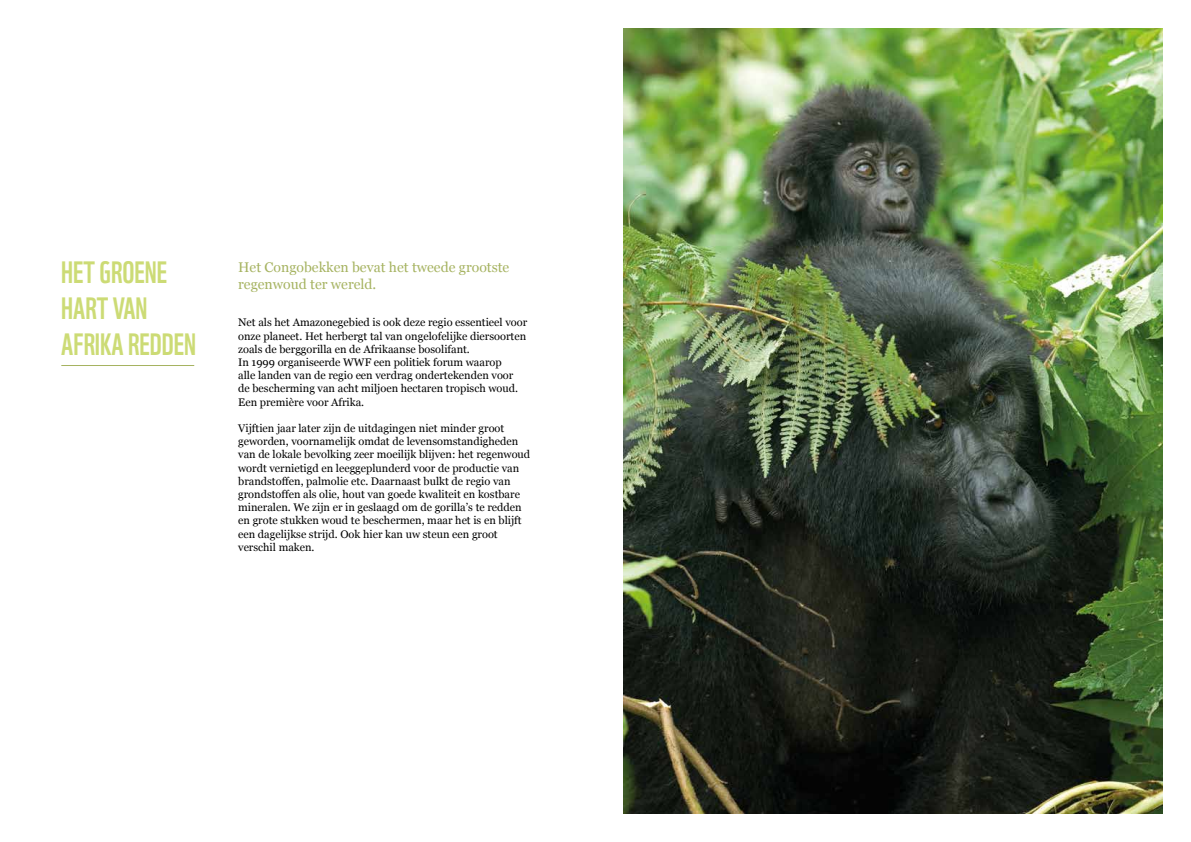
<style>
.page{position:relative;width:1191px;height:842px;background:#fff}
.page>*{position:absolute;margin:0;border:0;box-sizing:border-box;transform-origin:0 0}
.t1{font:30px/36px "WWF";color:#ccdb75}
.t2{font:14px/16.8px "Georgia";color:#a6b361}
.t3{font:11px/13.2px "Georgia";color:#000}
</style>
<div class="page">
<img style="left:624px;top:28px;width:538px;height:786px">
<hr style="left:61px;top:365px;width:133px;height:1px;background:#a6b361">
<h1 class="t1" style="left:61px;top:251px;width:136px">HET GROENE<br>HART VAN<br>AFRIKA REDDEN</h1>
<p class="t2" style="left:238px;top:259px;width:273px">Het Congobekken bevat het tweede grootste regenwoud ter wereld.</p>
<p class="t3" style="left:238px;top:316px;width:290px">Net als het Amazonegebied is ook deze regio essentieel voor onze planeet. Het herbergt tal van ongelofelijke diersoorten zoals de berggorilla en de Afrikaanse bosolifant.<br>In 1999 organiseerde WWF een politiek forum waarop<br>alle landen van de regio een verdrag ondertekenden voor de bescherming van acht miljoen hectaren tropisch woud.<br>Een première voor Afrika.</p>
<p class="t3" style="left:238px;top:422px;width:293px">Vijftien jaar later zijn de uitdagingen niet minder groot geworden, voornamelijk omdat de levensomstandigheden van de lokale bevolking zeer moeilijk blijven: het regenwoud wordt vernietigd en leeggeplunderd voor de productie van brandstoffen, palmolie etc. Daarnaast bulkt de regio van grondstoffen als olie, hout van goede kwaliteit en kostbare mineralen. We zijn er in geslaagd om de gorilla’s te redden en grote stukken woud te beschermen, maar het is en blijft een dagelijkse strijd. Ook hier kan uw steun een groot verschil maken.</p>
</div>
